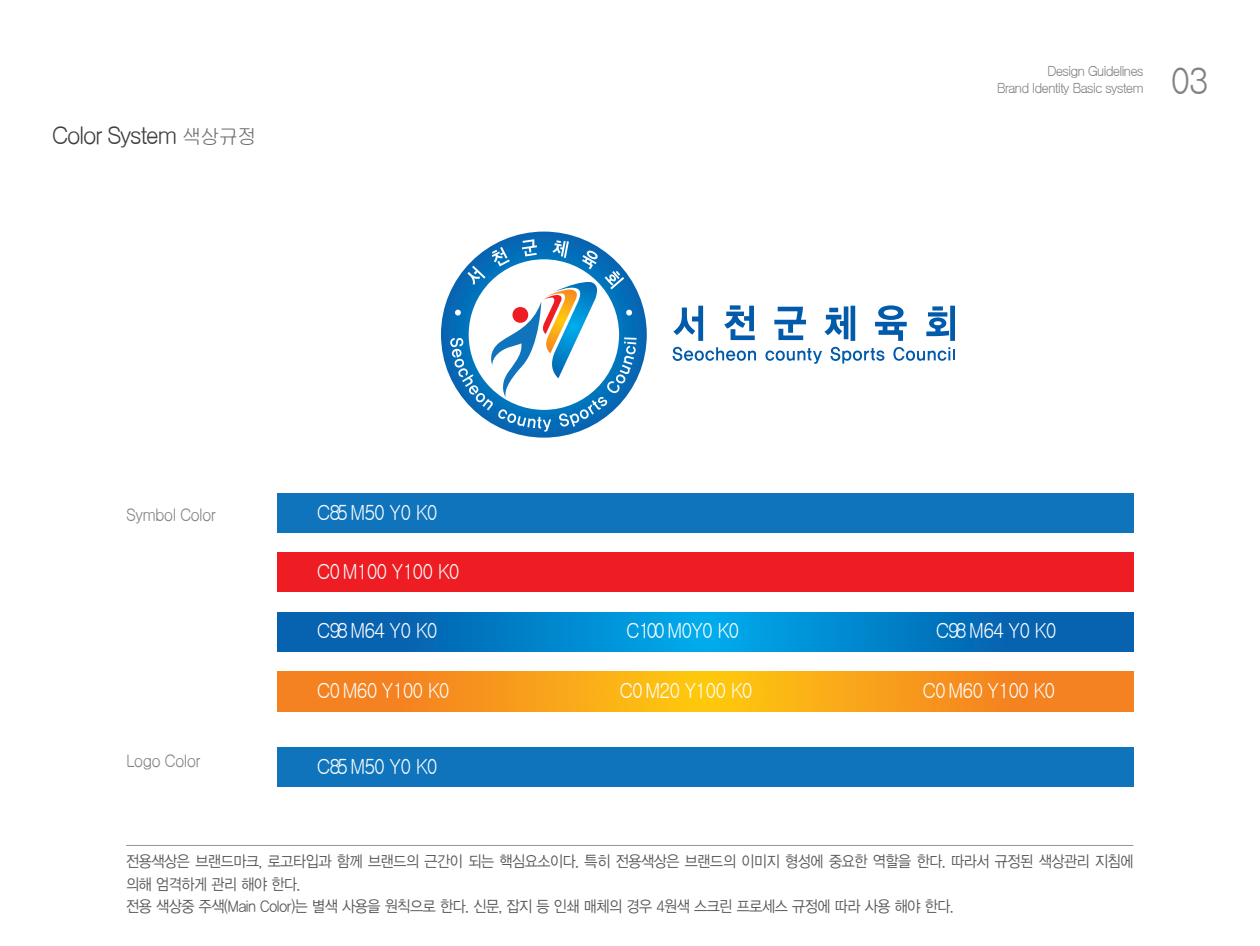
<style>
.page{position:relative;width:1260px;height:946px;background:#fff}
.page>*{position:absolute;margin:0;border:0;box-sizing:border-box;transform-origin:0 0}
.t1{font:36.75px "YGO34";color:#808285;scale:.95 1}
.t2{font:24.5px "YGO33";letter-spacing:-.075em;color:#3e3e3f;scale:.95 1}
.t3{font:21px "YGO33";letter-spacing:-.05em;color:#fff;scale:.9 1}
.t4{font:17.5px "YGO32";letter-spacing:-.05em;color:#808285;scale:.9 1}
.t5{font:15.75px/22.8px "YDIYGO320";letter-spacing:-.025em;color:#57585a;scale:.9 1}
.t6{font:14px/16.8px "YGO33";letter-spacing:-.075em;color:#808285;text-align:right;scale:.95 1}
.s1{font-size:21px;color:#6c6d70}
</style>
<div class="page">
<hr style="left:126px;top:844px;width:1007px;height:1px;background:#939598">
<div style="left:278px;top:746px;width:856px;height:40px;background:#1074bc"></div>
<div style="left:278px;top:492px;width:856px;height:40px;background:#1074bc"></div>
<div style="left:278px;top:552px;width:856px;height:40px;background:#ee1d23"></div>
<svg style="left:278px;top:612px;width:856px;height:39px;background:#027cc5"></svg>
<svg style="left:278px;top:671px;width:856px;height:39px;background:#f89b1a"></svg>
<svg style="left:441px;top:231px;width:206px;height:206px;background:#136cb5"></svg>
<svg style="left:450px;top:239px;width:187px;height:192px"></svg>
<svg style="left:673px;top:305px;width:83px;height:56px"></svg>
<svg style="left:765px;top:305px;width:190px;height:58px"></svg>
<h2 class="t2" style="left:52px;top:123px;width:218px">Color System <span class="s1">색상규정</span></h2>
<p class="t6" style="left:997px;top:63px;width:156px">Design Guidelines<br>Brand Identity Basic system</p>
<h1 class="t1" style="left:1171px;top:62px;width:42px">03</h1>
<p class="t4" style="left:126px;top:506px;width:101px">Symbol Color</p>
<p class="t4" style="left:126px;top:751px;width:84px">Logo Color</p>
<h3 class="t3" style="left:317px;top:501px;width:136px">C85 M50 Y0 K0</h3>
<h3 class="t3" style="left:317px;top:560px;width:160px">C0 M100 Y100 K0</h3>
<h3 class="t3" style="left:317px;top:620px;width:136px">C98 M64 Y0 K0</h3>
<h3 class="t3" style="left:626px;top:620px;width:127px">C100 M0Y0 K0</h3>
<h3 class="t3" style="left:936px;top:620px;width:136px">C98 M64 Y0 K0</h3>
<h3 class="t3" style="left:317px;top:679px;width:149px">C0 M60 Y100 K0</h3>
<h3 class="t3" style="left:620px;top:679px;width:149px">C0 M20 Y100 K0</h3>
<h3 class="t3" style="left:922px;top:679px;width:149px">C0 M60 Y100 K0</h3>
<h3 class="t3" style="left:317px;top:755px;width:136px">C85 M50 Y0 K0</h3>
<p class="t5" style="left:126px;top:849px;width:1121px">전용색상은 브랜드마크, 로고타입과 함께 브랜드의 근간이 되는 핵심요소이다. 특히 전용색상은 브랜드의 이미지 형성에 중요한 역할을 한다. 따라서 규정된 색상관리 지침에 의해 엄격하게 관리 해야 한다.<br>전용 색상중 주색(Main Color)는 별색 사용을 원칙으로 한다. 신문, 잡지 등 인쇄 매체의 경우 4원색 스크린 프로세스 규정에 따라 사용 해야 한다.</p>
</div>
